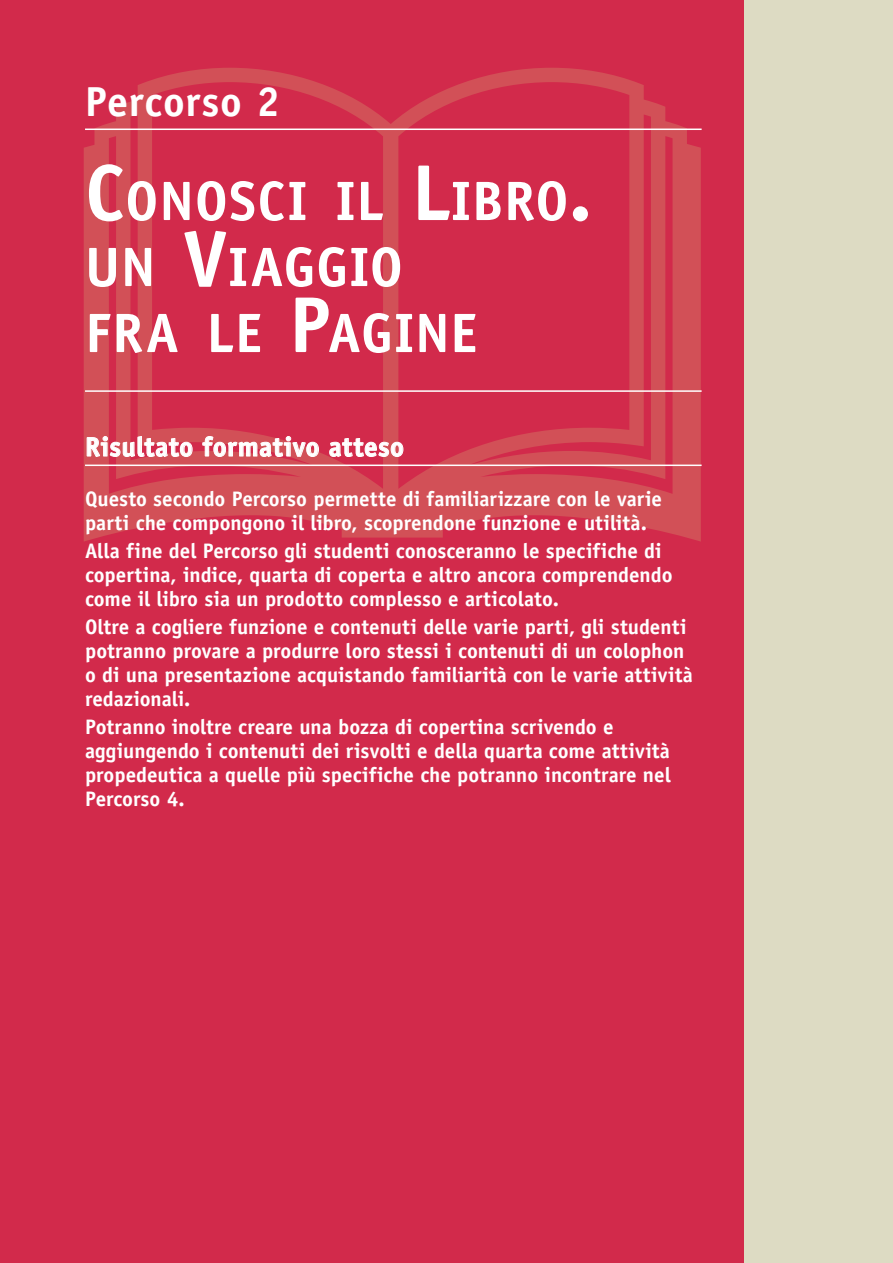
<style>
.page{position:relative;width:893px;height:1263px;background:#fff}
.page>*{position:absolute;margin:0;border:0;box-sizing:border-box;transform-origin:0 0}
.t1{font:700 55.65px/66px "Officina Sans Std";letter-spacing:.015em;color:#fff}
.t2{font:700 42px "Officina Sans Std";letter-spacing:.015em;color:#fff}
.t3{font:700 27px "Officina Sans Std";letter-spacing:.02em;color:#fff}
.t4{font:700 21px/24px "Officina Sans Std";color:#fff}
.s1{font-size:79.5px}
</style>
<div class="page">
<div style="left:0;top:0;width:744px;height:1263px;background:#d22a4b"></div>
<div style="left:744px;top:0;width:149px;height:1263px;background:#dddbc3"></div>
<svg style="left:84px;top:68px;width:617px;height:474px"></svg>
<hr style="left:85px;top:129px;width:617px;height:1px;background:#fff">
<hr style="left:85px;top:390px;width:617px;height:2px;background:#fff">
<hr style="left:85px;top:465px;width:617px;height:1px;background:#fff">
<svg style="left:86px;top:436px;width:107px;height:21px"></svg>
<svg style="left:202px;top:436px;width:117px;height:21px"></svg>
<svg style="left:329px;top:438px;width:75px;height:19px"></svg>
<h2 class="t2" style="left:85px;top:75px;width:196px">Percorso 2</h2>
<h1 class="t1" style="left:85px;top:167px;width:509px"><span class="s1">C</span>ONOSCI IL <span class="s1">L</span>IBRO<span class="s1">.<br></span>UN <span class="s1">V</span>IAGGIO<br>FRA LE <span class="s1">P</span>AGINE</h1>
<p class="t3" style="left:85px;top:430px;width:321px">Risultato formativo atteso</p>
<p class="t4" style="left:85px;top:486px;width:578px">Questo secondo Percorso permette di familiarizzare con le varie parti che compongono il libro, scoprendone funzione e utilità.</p>
<p class="t4" style="left:85px;top:538px;width:589px">Alla fine del Percorso gli studenti conosceranno le specifiche di copertina, indice, quarta di coperta e altro ancora comprendendo come il libro sia un prodotto complesso e articolato.</p>
<p class="t4" style="left:85px;top:615px;width:609px">Oltre a cogliere funzione e contenuti delle varie parti, gli studenti potranno provare a produrre loro stessi i contenuti di un colophon o di una presentazione acquistando familiarità con le varie attività redazionali.</p>
<p class="t4" style="left:85px;top:715px;width:587px">Potranno inoltre creare una bozza di copertina scrivendo e aggiungendo i contenuti dei risvolti e della quarta come attività propedeutica a quelle più specifiche che potranno incontrare nel Percorso 4.</p>
</div>
